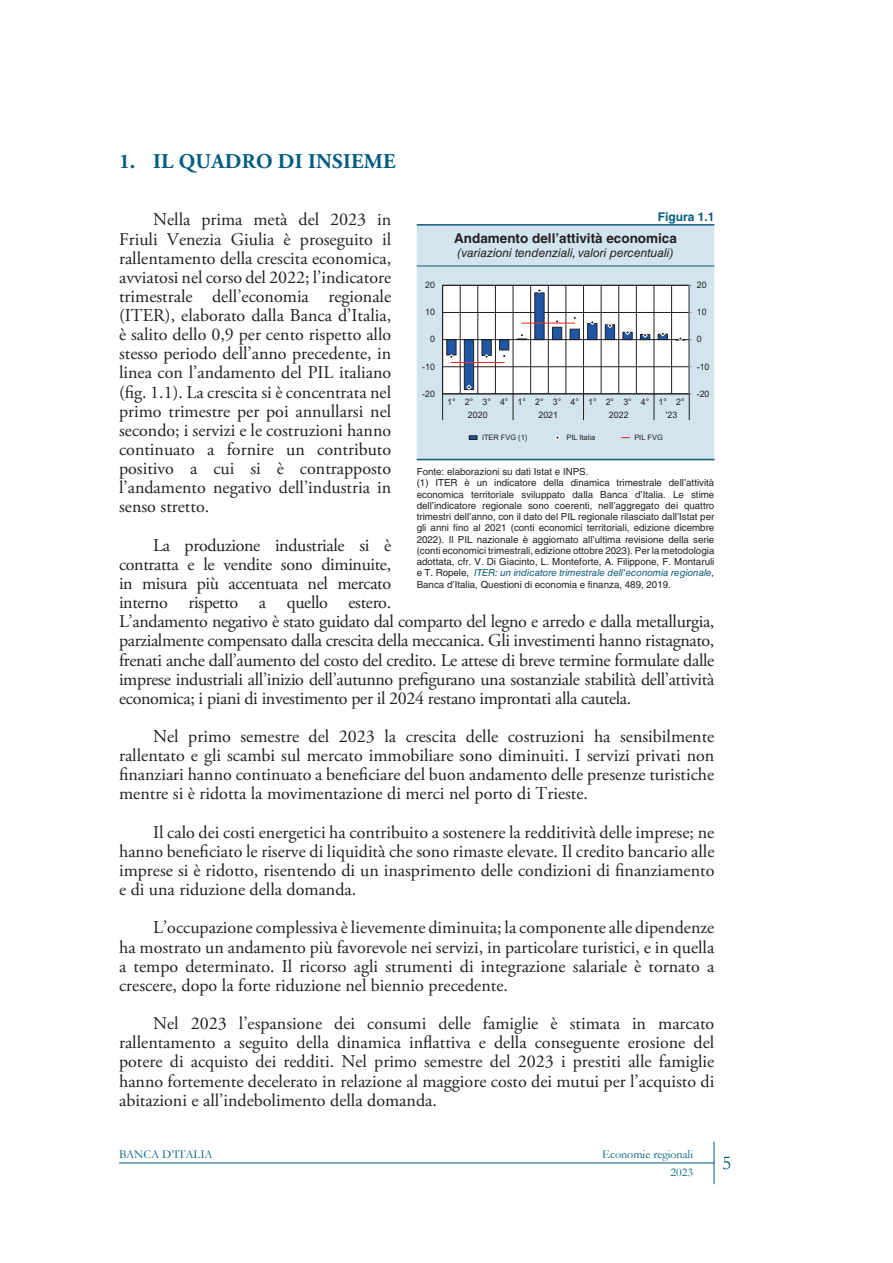
<style>
.page{position:relative;width:893px;height:1263px;background:#fff}
.page>*{position:absolute;margin:0;border:0;box-sizing:border-box;transform-origin:0 0}
.ER-TESTO_Titolo{font:700 21px "Adobe Garamond Pro";letter-spacing:.015em;color:#005c81}
.t1{font:19.5px "Garamond";color:#005c81}
.ER-TESTO_Paragrafo{font:18px/19.2px "Adobe Garamond Pro";letter-spacing:-.02em;color:#231f20;text-align:justify}
.ER-FIGURA_Titolo{font:700 13.5px "Helvetica LT Std";color:#231f20}
.ER-FIGURA_Sottotitol{font:italic 12px "Helvetica LT Std";color:#231f20}
.t2{font:12px "Garamond";color:#005c81}
.ER-FIGURA_Numero{font:700 12px "Helvetica LT Std";color:#005c81}
.ER-FIGURA_Nota{font:9.75px/11.2px "Helvetica LT Std";color:#231f20;text-align:justify}
.t3{font:8.85px/13.2px "Arial";letter-spacing:.005em;color:#231f20}
.t4{font:7.5px "Arial";color:#231f20}
.s1{font-style:italic;color:#115a77}
.s2{font-style:italic}
</style>
<div class="page">
<hr style="left:119px;top:1162px;width:595px;height:1px;background:#005c81">
<hr style="left:714px;top:1142px;width:1px;height:42px;background:#005c81">
<div style="left:417px;top:226px;width:297px;height:233px;background:#d2e4ee"></div>
<hr style="left:417px;top:224px;width:297px;height:2px;background:#115a77">
<hr style="left:417px;top:459px;width:297px;height:1px;background:#115a77">
<hr style="left:417px;top:266px;width:297px;height:1px;background:#115a77">
<svg style="left:442px;top:285px;width:250px;height:135px"></svg>
<hr style="left:451px;top:362px;width:53px;height:1px;background:#ee2d2d">
<hr style="left:522px;top:323px;width:53px;height:1px;background:#ee2d2d">
<svg style="left:469px;top:436px;width:8px;height:3px"></svg>
<svg style="left:555px;top:435px;width:5px;height:5px"></svg>
<h2 class="ER-TESTO_Titolo" style="left:119px;top:149px;width:278px">1. IL QUADRO DI INSIEME</h2>
<p class="ER-TESTO_Paragrafo" style="left:119px;top:211px;width:274px;text-indent:34px">Nella prima metà del 2023 in Friuli Venezia Giulia è proseguito il rallentamento della crescita economica, avviatosi nel corso del 2022; l’indicatore trimestrale dell’economia regionale (ITER), elaborato dalla Banca d’Italia, è salito dello 0,9 per cento rispetto allo stesso periodo dell’anno precedente, in linea con l’andamento del PIL italiano (fig. 1.1). La crescita si è concentrata nel primo trimestre per poi annullarsi nel secondo; i servizi e le costruzioni hanno continuato a fornire un contributo positivo a cui si è contrapposto l’andamento negativo dell’industria in senso stretto.</p>
<p class="ER-TESTO_Paragrafo" style="left:119px;top:536px;width:597px;text-align:left;text-indent:34px">La produzione industriale si è<br>contratta e le vendite sono diminuite,<br>in misura più accentuata nel mercato<br>interno rispetto a quello estero.<br>L’andamento negativo è stato guidato dal comparto del legno e arredo e dalla metallurgia, parzialmente compensato dalla crescita della meccanica. Gli investimenti hanno ristagnato, frenati anche dall’aumento del costo del credito. Le attese di breve termine formulate dalle imprese industriali all’inizio dell’autunno prefigurano una sostanziale stabilità dell’attività economica; i piani di investimento per il 2024 restano improntati alla cautela.</p>
<p class="ER-TESTO_Paragrafo" style="left:119px;top:727px;width:597px;text-indent:34px">Nel primo semestre del 2023 la crescita delle costruzioni ha sensibilmente rallentato e gli scambi sul mercato immobiliare sono diminuiti. I servizi privati non finanziari hanno continuato a beneficiare del buon andamento delle presenze turistiche mentre si è ridotta la movimentazione di merci nel porto di Trieste.</p>
<p class="ER-TESTO_Paragrafo" style="left:119px;top:823px;width:597px;text-indent:34px">Il calo dei costi energetici ha contribuito a sostenere la redditività delle imprese; ne hanno beneficiato le riserve di liquidità che sono rimaste elevate. Il credito bancario alle imprese si è ridotto, risentendo di un inasprimento delle condizioni di finanziamento e di una riduzione della domanda.</p>
<p class="ER-TESTO_Paragrafo" style="left:119px;top:919px;width:597px;text-indent:34px">L’occupazione complessiva è lievemente diminuita; la componente alle dipendenze ha mostrato un andamento più favorevole nei servizi, in particolare turistici, e in quella a tempo determinato. Il ricorso agli strumenti di integrazione salariale è tornato a crescere, dopo la forte riduzione nel biennio precedente.</p>
<p class="ER-TESTO_Paragrafo" style="left:119px;top:1014px;width:597px;text-indent:34px">Nel 2023 l’espansione dei consumi delle famiglie è stimata in marcato rallentamento a seguito della dinamica inflattiva e della conseguente erosione del potere di acquisto dei redditi. Nel primo semestre del 2023 i prestiti alle famiglie hanno fortemente decelerato in relazione al maggiore costo dei mutui per l’acquisto di abitazioni e all’indebolimento della domanda.</p>
<h3 class="ER-FIGURA_Numero" style="left:658px;top:209px;width:58px">Figura 1.1</h3>
<h3 class="ER-FIGURA_Titolo" style="left:454px;top:230px;width:224px">Andamento dell’attività economica</h3>
<p class="ER-FIGURA_Sottotitol" style="left:458px;top:246px;width:217px">(variazioni tendenziali, valori percentuali)</p>
<p class="t3" style="left:425px;top:278px;width:11px">20</p>
<p class="t3" style="left:697px;top:278px;width:11px">20</p>
<p class="t3" style="left:425px;top:306px;width:11px">10</p>
<p class="t3" style="left:697px;top:306px;width:11px">10</p>
<p class="t3" style="left:430px;top:333px;width:6px">0</p>
<p class="t3" style="left:697px;top:333px;width:6px">0</p>
<p class="t3" style="left:422px;top:360px;width:14px">-10</p>
<p class="t3" style="left:697px;top:360px;width:14px">-10</p>
<p class="t3" style="left:422px;top:387px;width:14px">-20</p>
<p class="t3" style="left:697px;top:387px;width:14px">-20</p>
<p class="t3" style="left:468px;top:395px;width:218px;text-indent:-21px">1° 2° 3° 4° 1° 2° 3° 4° 1° 2° 3° 4° 1° 2°<br>2020</p>
<p class="t3" style="left:538px;top:408px;width:21px">2021</p>
<p class="t3" style="left:609px;top:408px;width:21px">2022</p>
<p class="t3" style="left:666px;top:408px;width:13px">'23</p>
<p class="t4" style="left:482px;top:432px;width:47px">ITER FVG (1)</p>
<p class="t4" style="left:566px;top:432px;width:30px">PIL Italia</p>
<p class="t4" style="left:634px;top:432px;width:30px">PIL FVG</p>
<p class="ER-FIGURA_Nota" style="left:417px;top:466px;width:173px">Fonte: elaborazioni su dati Istat e INPS.</p>
<p class="ER-FIGURA_Nota" style="left:417px;top:477px;width:299px">(1) ITER è un indicatore della dinamica trimestrale dell’attività economica territoriale sviluppato dalla Banca d’Italia. Le stime dell’indicatore regionale sono coerenti, nell’aggregato dei quattro trimestri dell’anno, con il dato del PIL regionale rilasciato dall’Istat per gli anni fino al 2021 (conti economici territoriali, edizione dicembre 2022). Il PIL nazionale è aggiornato all’ultima revisione della serie (conti economici trimestrali, edizione ottobre 2023). Per la metodologia adottata, cfr. V. Di Giacinto, L. Monteforte, A. Filippone, F. Montaruli e T. Ropele, <span class="s1">ITER: un indicatore trimestrale dell'economia regionale</span><span class="s2">, </span>Banca d’Italia, Questioni di economia e finanza, 489, 2019.</p>
<p class="t2" style="left:119px;top:1146px;width:95px">BANCA D’ITALIA</p>
<p class="t2" style="left:602px;top:1146px;width:92px">Economie regionali</p>
<p class="t2" style="left:671px;top:1164px;width:24px">2023</p>
<p class="t1" style="left:722px;top:1150px;width:11px">5</p>
</div>
